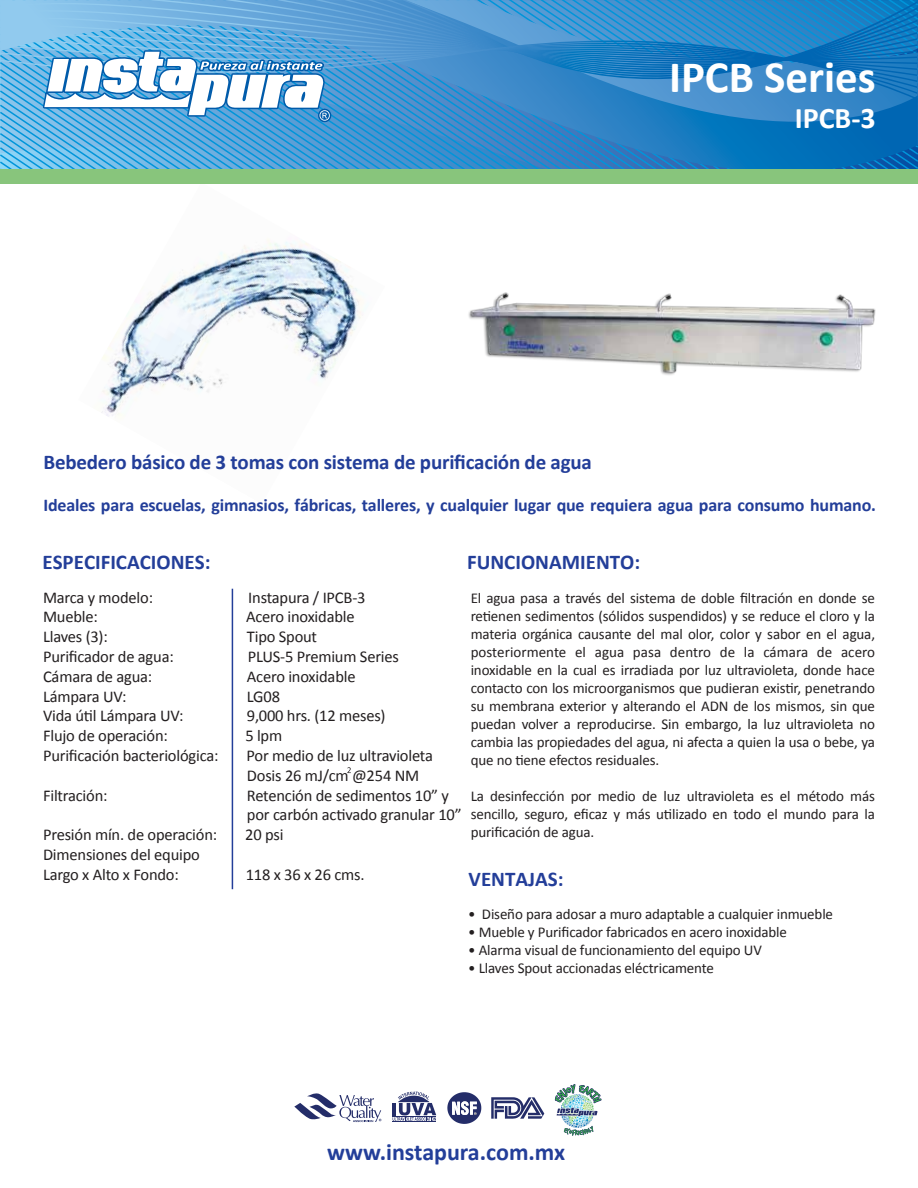
<style>
.page{position:relative;width:918px;height:1188px;background:#fff}
.page>*{position:absolute;margin:0;border:0;box-sizing:border-box;transform-origin:0 0}
.t1{font:700 45px "Calibri";color:#fff}
.t2{font:700 30px "Calibri";color:#fff}
.t3{font:700 24px "Calibri";color:#233e99}
.t4{font:700 21px "Calibri";letter-spacing:-.01em;color:#233e99}
.t5{font:700 18px "Calibri";letter-spacing:-.01em;color:#233e99}
.t6{font:16.5px/19.8px "Calibri";letter-spacing:-.01em;color:#231f20}
.t7{font:15px/18px "Calibri";letter-spacing:-.01em;color:#231f20;text-align:justify}
</style>
<div class="page">
<img style="left:101px;top:239px;width:260px;height:178px">
<div style="left:0;top:169px;width:918px;height:15px;background:#88c57c"></div>
<hr style="left:232px;top:589px;width:1px;height:300px;background:#233e99">
<svg style="left:555px;top:1084px;width:47px;height:52px"></svg>
<svg style="left:294px;top:1093px;width:87px;height:29px"></svg>
<svg style="left:393px;top:1092px;width:43px;height:29px"></svg>
<hr style="left:392px;top:1116px;width:44px;height:1px;background:#242d69">
<hr style="left:392px;top:1122px;width:44px;height:1px;background:#242d69">
<svg style="left:491px;top:1097px;width:53px;height:22px"></svg>
<svg style="left:0;top:0;width:918px;height:169px;background:#4898d1"></svg>
<svg style="left:447px;top:1092px;width:34px;height:32px"></svg>
<img style="left:468px;top:292px;width:408px;height:83px">
<svg style="left:347px;top:767px;width:4px;height:6px"></svg>
<h1 class="t1" style="left:669px;top:50px;width:208px">IPCB Series</h1>
<h2 class="t2" style="left:795px;top:100px;width:83px">IPCB-3</h2>
<h3 class="t4" style="left:43px;top:449px;width:550px">Bebedero básico de 3 tomas con sistema de purificación de agua</h3>
<p class="t5" style="left:43px;top:494px;width:834px">Ideales para escuelas, gimnasios, fábricas, talleres, y cualquier lugar que requiera agua para consumo humano.</p>
<h3 class="t4" style="left:42px;top:549px;width:170px">ESPECIFICACIONES:</h3>
<h3 class="t4" style="left:467px;top:549px;width:175px">FUNCIONAMIENTO:</h3>
<p class="t6" style="left:43px;top:586px;width:112px">Marca y modelo:</p>
<p class="t6" style="left:248px;top:586px;width:119px">Instapura / IPCB-3</p>
<p class="t6" style="left:43px;top:606px;width:56px">Mueble:</p>
<p class="t6" style="left:246px;top:606px;width:110px">Acero inoxidable</p>
<p class="t6" style="left:43px;top:626px;width:66px">Llaves (3):</p>
<p class="t6" style="left:247px;top:626px;width:72px">Tipo Spout</p>
<p class="t6" style="left:43px;top:646px;width:132px">Purificador de agua:</p>
<p class="t6" style="left:248px;top:646px;width:153px">PLUS-5 Premium Series</p>
<p class="t6" style="left:43px;top:666px;width:111px">Cámara de agua:</p>
<p class="t6" style="left:247px;top:666px;width:110px">Acero inoxidable</p>
<p class="t6" style="left:43px;top:685px;width:85px">Lámpara UV:</p>
<p class="t6" style="left:247px;top:685px;width:35px">LG08</p>
<p class="t6" style="left:43px;top:705px;width:142px">Vida útil Lámpara UV:</p>
<p class="t6" style="left:247px;top:705px;width:140px">9,000 hrs. (12 meses)</p>
<p class="t6" style="left:43px;top:725px;width:126px">Flujo de operación:</p>
<p class="t6" style="left:245px;top:725px;width:38px">5 lpm</p>
<p class="t6" style="left:43px;top:745px;width:177px">Purificación bacteriológica:</p>
<p class="t6" style="left:247px;top:745px;width:188px">Por medio de luz ultravioleta<br>Dosis 26 mJ/cm @254 NM</p>
<p class="t6" style="left:43px;top:784px;width:66px">Filtración:</p>
<p class="t6" style="left:247px;top:784px;width:216px">Retención de sedimentos 10” y por carbón activado granular 10”</p>
<p class="t6" style="left:43px;top:824px;width:176px">Presión mín. de operación:</p>
<p class="t6" style="left:245px;top:824px;width:40px">20 psi</p>
<p class="t6" style="left:43px;top:844px;width:158px">Dimensiones del equipo<br>Largo x Alto x Fondo:</p>
<p class="t6" style="left:246px;top:864px;width:120px">118 x 36 x 26 cms.</p>
<p class="t7" style="left:471px;top:588px;width:406px">El agua pasa a través del sistema de doble filtración en donde se retienen sedimentos (sólidos suspendidos) y se reduce el cloro y la materia orgánica causante del mal olor, color y sabor en el agua, posteriormente el agua pasa dentro de la cámara de acero inoxidable en la cual es irradiada por luz ultravioleta, donde hace contacto con los microorganismos que pudieran existir, penetrando su membrana exterior y alterando el ADN de los mismos, sin que puedan volver a reproducirse. Sin embargo, la luz ultravioleta no cambia las propiedades del agua, ni afecta a quien la usa o bebe, ya que no tiene efectos residuales.</p>
<p class="t7" style="left:471px;top:786px;width:406px">La desinfección por medio de luz ultravioleta es el método más sencillo, seguro, eficaz y más utilizado en todo el mundo para la purificación de agua.</p>
<h3 class="t4" style="left:469px;top:866px;width:97px">VENTAJAS:</h3>
<p class="t7" style="left:468px;top:905px;width:366px">• Diseño para adosar a muro adaptable a cualquier inmueble</p>
<p class="t7" style="left:468px;top:923px;width:320px">• Mueble y Purificador fabricados en acero inoxidable</p>
<p class="t7" style="left:468px;top:941px;width:295px">• Alarma visual de funcionamiento del equipo UV</p>
<p class="t7" style="left:468px;top:959px;width:247px">• Llaves Spout accionadas eléctricamente</p>
<h3 class="t3" style="left:327px;top:1137px;width:240px">www.instapura.com.mx</h3>
</div>
